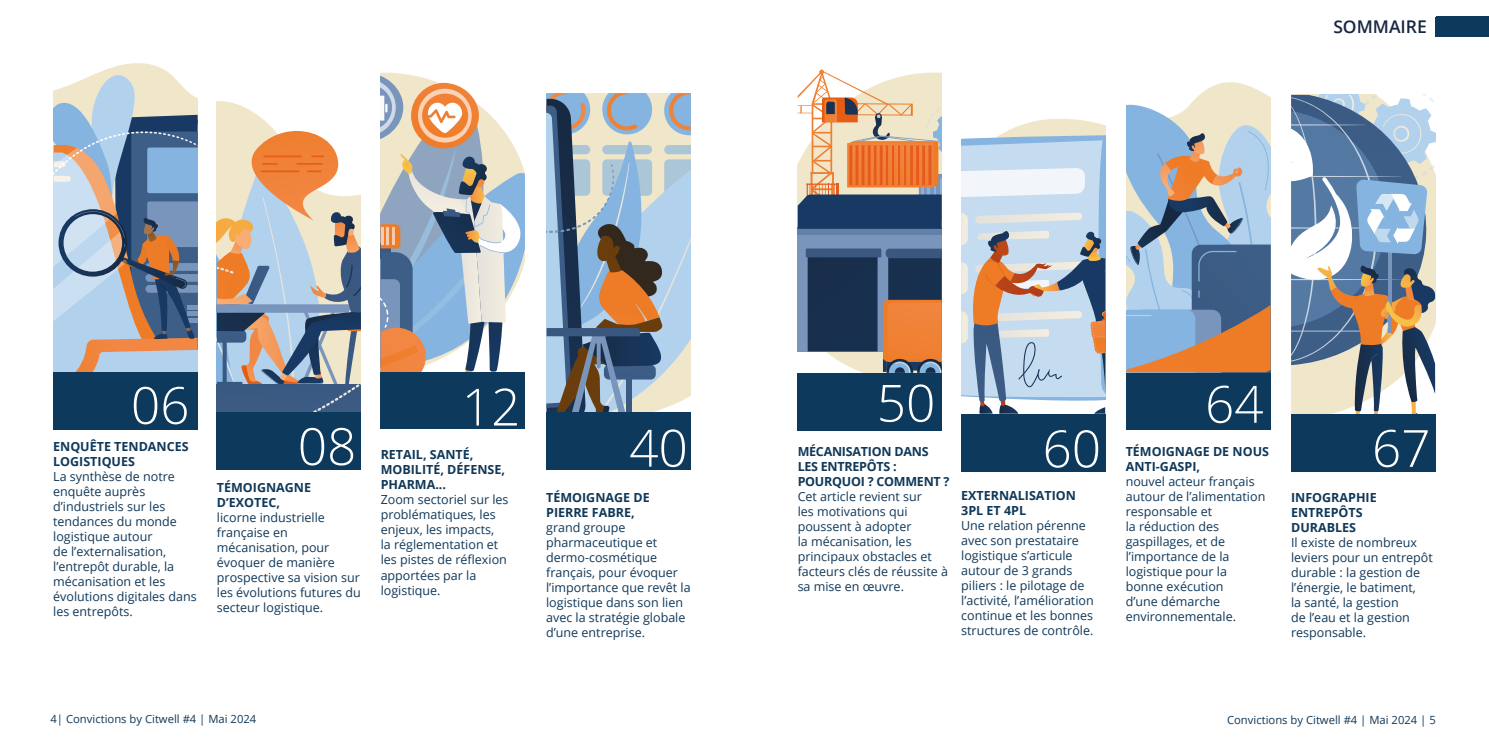
<style>
.page{position:relative;width:1489px;height:745px;background:#fff}
.page>*{position:absolute;margin:0;border:0;box-sizing:border-box;transform-origin:0 0}
.t1{font:300 51.25px "Open Sans";color:#fff}
.t2{font:600 17.5px "Open Sans";color:#172741}
.t3{font:12.5px/15px "Open Sans";color:#103859}
.t4{font:700 12.5px/15px "Open Sans";color:#103859}
.t5{font:700 12.5px/15px "Open Sans";letter-spacing:-.02em;color:#103859}
.t6{font:11.25px "Open Sans";color:#103859}
</style>
<div class="page">
<svg style="left:546px;top:93px;width:144px;height:319px;background:#95a1aa"></svg>
<div style="left:546px;top:412px;width:144px;height:58px;background:#0d3a5c"></div>
<svg style="left:217px;top:101px;width:58px;height:30px;fill:#f0e6ca"></svg>
<svg style="left:217px;top:131px;width:144px;height:281px;background:#b1a7a1"></svg>
<div style="left:217px;top:412px;width:144px;height:58px;background:#0d3a5c"></div>
<svg style="left:1198px;top:82px;width:70px;height:14px"></svg>
<svg style="left:1126px;top:96px;width:144px;height:276px;background:#a3a9b2"></svg>
<div style="left:1126px;top:372px;width:144px;height:57px;background:#0d3a5c"></div>
<svg style="left:961px;top:119px;width:144px;height:295px;background:#c2c9d2"></svg>
<div style="left:961px;top:414px;width:144px;height:58px;background:#0d3a5c"></div>
<svg style="left:1291px;top:95px;width:143px;height:319px;background:#95a2af"></svg>
<div style="left:1290px;top:414px;width:144px;height:57px;background:#0d3a5c"></div>
<div style="left:1434px;top:17px;width:54px;height:19px;background:#0d3a5c"></div>
<svg style="left:380px;top:72px;width:144px;height:300px"></svg>
<div style="left:380px;top:372px;width:144px;height:56px;background:#0d3a5c"></div>
<svg style="left:54px;top:63px;width:144px;height:309px;background:#9ea8b5"></svg>
<div style="left:54px;top:372px;width:144px;height:57px;background:#0d3a5c"></div>
<svg style="left:797px;top:69px;width:144px;height:303px;background:#958782"></svg>
<div style="left:797px;top:372px;width:144px;height:58px;background:#0d3a5c"></div>
<h2 class="t2" style="left:1333px;top:15px;width:95px">SOMMAIRE</h2>
<h1 class="t1" style="left:131px;top:370px;width:60px">06</h1>
<h1 class="t1" style="left:462px;top:371px;width:60px">12</h1>
<p class="t4" style="left:53px;top:438px;width:137px">ENQUÊTE TENDANCES<br>LOGISTIQUES</p>
<p class="t3" style="left:53px;top:468px;width:145px">La synthèse de notre enquête auprès d’industriels sur les tendances du monde logistique autour<br>de l’externalisation, l’entrepôt durable, la mécanisation et les évolutions digitales dans les entrepôts.</p>
<h1 class="t1" style="left:298px;top:411px;width:60px">08</h1>
<h1 class="t1" style="left:629px;top:412px;width:60px">40</h1>
<p class="t4" style="left:380px;top:446px;width:126px">RETAIL, SANTÉ,<br>MOBILITÉ, DÉFENSE,<br>PHARMA...</p>
<p class="t3" style="left:380px;top:491px;width:129px">Zoom sectoriel sur les problématiques, les enjeux, les impacts,<br>la réglementation et les pistes de réflexion apportées par la logistique.</p>
<p class="t4" style="left:546px;top:489px;width:105px">TÉMOIGNAGE DE<br>PIERRE FABRE,</p>
<p class="t4" style="left:217px;top:479px;width:96px">TÉMOIGNAGNE<br>D’EXOTEC,</p>
<p class="t3" style="left:217px;top:509px;width:145px">licorne industrielle française en mécanisation, pour évoquer de manière prospective sa vision sur les évolutions futures du secteur logistique.</p>
<p class="t3" style="left:546px;top:519px;width:146px">grand groupe pharmaceutique et dermo-cosmétique français, pour évoquer l’importance que revêt la logistique dans son lien avec la stratégie globale d’une entreprise.</p>
<h1 class="t1" style="left:876px;top:367px;width:60px">50</h1>
<p class="t5" style="left:797px;top:443px;width:153px">MÉCANISATION DANS<br>LES ENTREPÔTS :<br>POURQUOI ? COMMENT ?</p>
<p class="t3" style="left:797px;top:488px;width:152px">Cet article revient sur<br>les motivations qui poussent à adopter<br>la mécanisation, les principaux obstacles et facteurs clés de réussite à sa mise en œuvre.</p>
<h1 class="t1" style="left:1042px;top:413px;width:60px">60</h1>
<p class="t4" style="left:961px;top:487px;width:116px">EXTERNALISATION<br>3PL ET 4PL</p>
<p class="t3" style="left:961px;top:517px;width:134px">Une relation pérenne avec son prestataire logistique s’articule autour de 3 grands piliers : le pilotage de l’activité, l’amélioration continue et les bonnes structures de contrôle.</p>
<h1 class="t1" style="left:1204px;top:369px;width:60px">64</h1>
<p class="t4" style="left:1125px;top:443px;width:145px">TÉMOIGNAGE DE NOUS<br>ANTI-GASPI,</p>
<p class="t3" style="left:1125px;top:473px;width:141px">nouvel acteur français autour de l’alimentation responsable et<br>la réduction des gaspillages, et de l’importance de la logistique pour la bonne exécution<br>d’une démarche environnementale.</p>
<h1 class="t1" style="left:1371px;top:413px;width:60px">67</h1>
<p class="t4" style="left:1290px;top:489px;width:87px">INFOGRAPHIE<br>ENTREPÔTS<br>DURABLES</p>
<p class="t3" style="left:1290px;top:534px;width:143px">Il existe de nombreux leviers pour un entrepôt durable : la gestion de l’énergie, le batiment,<br>la santé, la gestion<br>de l’eau et la gestion responsable.</p>
<p class="t6" style="left:50px;top:710px;width:207px">4| Convictions by Citwell #4 | Mai 2024</p>
<p class="t6" style="left:1226px;top:712px;width:210px">Convictions by Citwell #4 | Mai 2024 | 5</p>
</div>
